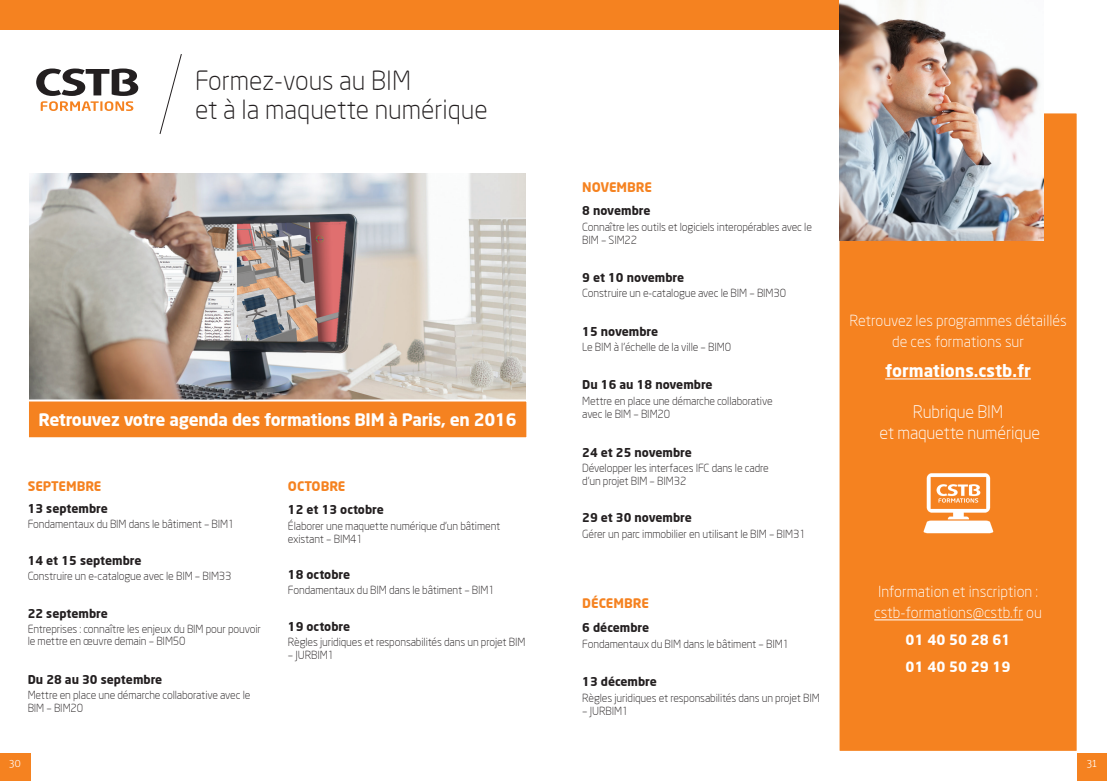
<style>
.page{position:relative;width:1107px;height:781px;background:#fff}
.page>*{position:absolute;margin:0;border:0;box-sizing:border-box;transform-origin:0 0}
.t1{font:300 26px/29px "Neo Sans";color:#231f20}
.t2{font:700 17px "Neo Sans";letter-spacing:-.015em;color:#fff}
.t3{font:300 17px/21px "Neo Sans";letter-spacing:-.01em;color:#fff;text-align:center}
.t4{font:300 15px/21px "Neo Sans";color:#fff;text-align:center}
.t5{font:700 14px/27px "Neo Sans";color:#fff}
.t6{font:700 13px "Neo Sans";color:#f58220}
.t7{font:700 12px "Neo Sans";color:#231f20}
.t8{font:300 11px/13px "Neo Sans";letter-spacing:-.01em;color:#231f20}
.t9{font:300 11px "Unit OT";color:#fff}
</style>
<div class="page">
<img style="left:29px;top:174px;width:496px;height:225px">
<svg style="left:159px;top:54px;width:23px;height:80px"></svg>
<svg style="left:36px;top:68px;width:102px;height:43px"></svg>
<div style="left:838px;top:112px;width:239px;height:639px;background:#f58220"></div>
<hr style="left:885px;top:378px;width:145px;height:1px;background:#fff">
<hr style="left:874px;top:619px;width:148px;height:1px;background:#fff">
<div style="left:837px;top:111px;width:241px;height:641px;border:2px solid #fff"></div>
<div style="left:28px;top:400px;width:499px;height:38px;background:#f58220"></div>
<div style="left:27px;top:399px;width:501px;height:40px;border:2px solid #fff"></div>
<img style="left:923px;top:473px;width:69px;height:60px">
<div style="left:1076px;top:752px;width:30px;height:28px;background:#f58220"></div>
<div style="left:0;top:752px;width:31px;height:28px;background:#f58220"></div>
<div style="left:0;top:0;width:848px;height:30px;background:#f58220"></div>
<img style="left:839px;top:0;width:204px;height:241px">
<h1 class="t1" style="left:195px;top:66px;width:294px">Formez-vous au BIM<br>et à la maquette numérique</h1>
<h2 class="t2" style="left:38px;top:408px;width:480px">Retrouvez votre agenda des formations BIM à Paris, en 2016</h2>
<p class="t6" style="left:28px;top:477px;width:9px">SEPTEM</p>
<p class="t6" style="left:77px;top:477px;width:17px">BRE</p>
<p class="t7" style="left:28px;top:501px;width:82px">13 septembre</p>
<p class="t8" style="left:28px;top:517px;width:208px">Fondamentaux du BIM dans le bâtiment – BIM1</p>
<p class="t7" style="left:28px;top:552px;width:115px">14 et 15 septembre</p>
<p class="t8" style="left:28px;top:568px;width:205px">Construire un e-catalogue avec le BIM – BIM33</p>
<p class="t7" style="left:28px;top:605px;width:82px">22 septembre</p>
<p class="t8" style="left:28px;top:622px;width:235px;line-height:12px">Entreprises : connaître les enjeux du BIM pour pouvoir le mettre en œuvre demain – BIM50</p>
<p class="t7" style="left:28px;top:671px;width:136px">Du 28 au 30 septembre</p>
<p class="t8" style="left:28px;top:688px;width:224px">Mettre en place une démarche collaborative avec le<br>BIM – BIM20</p>
<p class="t6" style="left:288px;top:478px;width:9px">OCTO</p>
<p class="t6" style="left:320px;top:478px;width:17px">BRE</p>
<p class="t7" style="left:288px;top:501px;width:97px">12 et 13 octobre</p>
<p class="t8" style="left:288px;top:518px;width:214px">Élaborer une maquette numérique d’un bâtiment existant – BIM41</p>
<p class="t7" style="left:288px;top:566px;width:64px">18 octobre</p>
<p class="t8" style="left:288px;top:583px;width:208px">Fondamentaux du BIM dans le bâtiment – BIM1</p>
<p class="t7" style="left:288px;top:618px;width:64px">19 octobre</p>
<p class="t8" style="left:288px;top:635px;width:239px">Règles juridiques et responsabilités dans un projet BIM</p>
<p class="t8" style="left:288px;top:648px;width:48px">– JURBIM1</p>
<p class="t6" style="left:582px;top:179px;width:62px">NOVEM BRE</p>
<p class="t7" style="left:582px;top:202px;width:70px">8 novembre</p>
<p class="t8" style="left:582px;top:220px;width:231px">Connaître les outils et logiciels interopérables avec le<br>BIM – SIM22</p>
<p class="t7" style="left:582px;top:270px;width:103px">9 et 10 novembre</p>
<p class="t8" style="left:582px;top:286px;width:205px">Construire un e-catalogue avec le BIM – BIM30</p>
<p class="t7" style="left:582px;top:323px;width:77px">15 novembre</p>
<p class="t8" style="left:582px;top:340px;width:150px">Le BIM à l’échelle de la ville – BIM0</p>
<p class="t7" style="left:582px;top:376px;width:132px">Du 16 au 18 novembre</p>
<p class="t8" style="left:582px;top:394px;width:192px">Mettre en place une démarche collaborative avec le BIM – BIM20</p>
<p class="t7" style="left:582px;top:444px;width:111px">24 et 25 novembre</p>
<p class="t8" style="left:582px;top:461px;width:188px">Développer les interfaces IFC dans le cadre d’un projet BIM – BIM32</p>
<p class="t7" style="left:582px;top:509px;width:111px">29 et 30 novembre</p>
<p class="t8" style="left:582px;top:527px;width:225px">Gérer un parc immobilier en utilisant le BIM – BIM31</p>
<p class="t6" style="left:582px;top:594px;width:26px">DÉCEM</p>
<p class="t6" style="left:624px;top:594px;width:17px">BRE</p>
<p class="t7" style="left:582px;top:619px;width:68px">6 décembre</p>
<p class="t8" style="left:582px;top:636px;width:208px">Fondamentaux du BIM dans le bâtiment – BIM1</p>
<p class="t7" style="left:582px;top:673px;width:76px">13 décembre</p>
<p class="t8" style="left:582px;top:691px;width:239px">Règles juridiques et responsabilités dans un projet BIM</p>
<p class="t8" style="left:582px;top:704px;width:48px">– JURBIM1</p>
<h3 class="t4" style="left:849px;top:310px;width:219px">Retrouvez les programmes détaillés de ces formations sur</h3>
<h2 class="t2" style="left:885px;top:360px;width:147px">formations.cstb.fr</h2>
<h2 class="t3" style="left:879px;top:401px;width:162px">Rubrique BIM<br>et maquette numérique</h2>
<h3 class="t4" style="left:874px;top:581px;width:169px;text-align:left">Information et inscription : cstb-formations@cstb.fr ou</h3>
<p class="t5" style="left:905px;top:626px;width:106px">01 40 50 28 61<br>01 40 50 29 19</p>
<p class="t9" style="left:9px;top:756px;width:14px">30</p>
<p class="t9" style="left:1086px;top:756px;width:12px">31</p>
</div>
